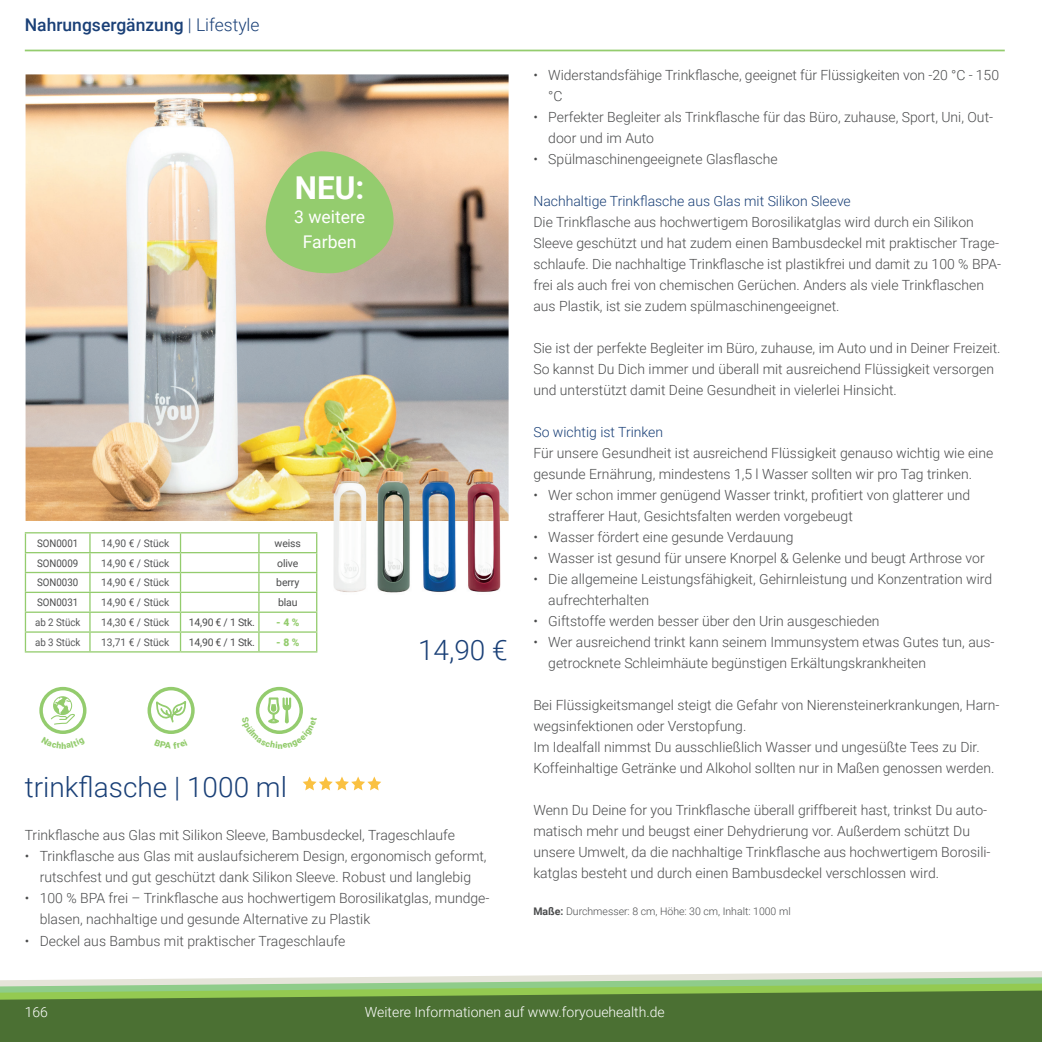
<style>
.page{position:relative;width:1042px;height:1042px;background:#fff}
.page>*{position:absolute;margin:0;border:0;box-sizing:border-box;transform-origin:0 0}
.t1{font:700 31.5px "Roboto";color:#fff}
.t2{font:300 28px "Roboto";color:#1a4077}
.t3{font:500 17.5px "Roboto";color:#1a4077}
.t4{font:17.5px/24.5px "Roboto";color:#fff;text-align:center}
.t5{font:300 14px/21px "Roboto";color:#4b4c4d}
.t6{font:300 14px "Roboto";color:#1a4077}
.t7{font:300 14px "Roboto";color:#fff}
.t8{font:10.5px "Roboto";color:#57585a}
.t9{font:300 10.5px "Roboto";color:#4b4c4d}
.t10{font:10.5px "Roboto";color:#4b4c4d}
.t11{font:10.5px "Roboto";color:#4b4c4d;scale:.93 1}
.t12{font:10.5px "Roboto";color:#57585a;scale:.93 1}
.t13{font:900 10.5px "Roboto";color:#94cc6e}
.s1{font-weight:300}
.s2{font-weight:700}
</style>
<div class="page">
<hr style="left:25px;top:50px;width:980px;height:1px;background:#94cc6e">
<svg style="left:170px;top:973px;width:872px;height:6px;fill:#e5e4d9"></svg>
<svg style="left:0;top:979px;width:1042px;height:7px;fill:#94cc8a"></svg>
<svg style="left:0;top:986px;width:1042px;height:56px;fill:#4b7033"></svg>
<img style="left:26px;top:74px;width:482px;height:447px">
<img style="left:323px;top:462px;width:48px;height:130px">
<svg style="left:303px;top:776px;width:78px;height:14px"></svg>
<hr style="left:25px;top:532px;width:65px;height:1px;background:#94cc6e">
<hr style="left:90px;top:532px;width:90px;height:1px;background:#94cc6e">
<hr style="left:180px;top:532px;width:79px;height:1px;background:#94cc6e">
<hr style="left:259px;top:532px;width:58px;height:1px;background:#94cc6e">
<hr style="left:25px;top:552px;width:65px;height:1px;background:#94cc6e">
<hr style="left:90px;top:552px;width:90px;height:1px;background:#94cc6e">
<hr style="left:180px;top:552px;width:79px;height:1px;background:#94cc6e">
<hr style="left:259px;top:552px;width:58px;height:1px;background:#94cc6e">
<hr style="left:25px;top:572px;width:65px;height:1px;background:#94cc6e">
<hr style="left:90px;top:572px;width:90px;height:1px;background:#94cc6e">
<hr style="left:180px;top:572px;width:79px;height:1px;background:#94cc6e">
<hr style="left:259px;top:572px;width:58px;height:1px;background:#94cc6e">
<hr style="left:25px;top:592px;width:65px;height:1px;background:#94cc6e">
<hr style="left:90px;top:592px;width:90px;height:1px;background:#94cc6e">
<hr style="left:180px;top:592px;width:79px;height:1px;background:#94cc6e">
<hr style="left:259px;top:592px;width:58px;height:1px;background:#94cc6e">
<hr style="left:25px;top:611px;width:65px;height:2px;background:#94cc6e">
<hr style="left:90px;top:611px;width:90px;height:2px;background:#94cc6e">
<hr style="left:180px;top:611px;width:79px;height:2px;background:#94cc6e">
<hr style="left:259px;top:611px;width:58px;height:2px;background:#94cc6e">
<hr style="left:25px;top:631px;width:65px;height:2px;background:#94cc6e">
<svg style="left:25px;top:533px;width:1px;height:118px"></svg>
<hr style="left:90px;top:631px;width:90px;height:2px;background:#94cc6e">
<svg style="left:89px;top:533px;width:2px;height:118px"></svg>
<hr style="left:180px;top:631px;width:79px;height:2px;background:#94cc6e">
<svg style="left:180px;top:533px;width:1px;height:118px"></svg>
<hr style="left:259px;top:631px;width:58px;height:2px;background:#94cc6e">
<svg style="left:258px;top:533px;width:2px;height:118px"></svg>
<svg style="left:316px;top:533px;width:1px;height:118px"></svg>
<hr style="left:25px;top:651px;width:65px;height:1px;background:#94cc6e">
<hr style="left:90px;top:651px;width:90px;height:1px;background:#94cc6e">
<hr style="left:180px;top:651px;width:79px;height:1px;background:#94cc6e">
<hr style="left:259px;top:651px;width:58px;height:1px;background:#94cc6e">
<div style="left:147px;top:687px;width:48px;height:47px;border:4px solid #94cc6e;border-radius:50%"></div>
<svg style="left:155px;top:701px;width:32px;height:22px"></svg>
<div style="left:39px;top:687px;width:47px;height:47px;border:4px solid #94cc6e;border-radius:50%"></div>
<svg style="left:51px;top:697px;width:24px;height:28px"></svg>
<div style="left:256px;top:687px;width:47px;height:47px;border:4px solid #94cc6e;border-radius:50%"></div>
<img style="left:371px;top:462px;width:134px;height:131px">
<svg style="left:246px;top:149px;width:163px;height:128px"></svg>
<svg style="left:255px;top:697px;width:48px;height:37px"></svg>
<p class="t3" style="left:25px;top:13px;width:236px">Nahrungsergänzung <span class="s1">| Lifestyle</span></p>
<h1 class="t1" style="left:295px;top:165px;width:71px">NEU:</h1>
<p class="t4" style="left:294px;top:204px;width:72px">3 weitere<br>Farben</p>
<p class="t11" style="left:37px;top:535px;width:46px">SON0001</p>
<p class="t8" style="left:101px;top:535px;width:70px">14,90 € / Stück</p>
<p class="t10" style="left:275px;top:535px;width:28px">weiss</p>
<p class="t11" style="left:37px;top:555px;width:46px">SON0009</p>
<p class="t8" style="left:101px;top:555px;width:70px">14,90 € / Stück</p>
<p class="t10" style="left:277px;top:555px;width:23px">olive</p>
<p class="t11" style="left:37px;top:575px;width:46px">SON0030</p>
<p class="t8" style="left:101px;top:575px;width:70px">14,90 € / Stück</p>
<p class="t10" style="left:276px;top:575px;width:25px">berry</p>
<p class="t11" style="left:37px;top:595px;width:46px">SON0031</p>
<p class="t8" style="left:101px;top:595px;width:70px">14,90 € / Stück</p>
<p class="t10" style="left:278px;top:595px;width:21px">blau</p>
<p class="t12" style="left:35px;top:615px;width:50px">ab 2 Stück</p>
<p class="t8" style="left:101px;top:615px;width:70px">14,30 € / Stück</p>
<p class="t10" style="left:189px;top:615px;width:67px">14,90 € / 1 Stk.</p>
<p class="t13" style="left:276px;top:615px;width:25px">- 4 %</p>
<p class="t12" style="left:35px;top:635px;width:50px">ab 3 Stück</p>
<p class="t8" style="left:101px;top:635px;width:70px">13,71 € / Stück</p>
<p class="t10" style="left:189px;top:635px;width:67px">14,90 € / 1 Stk.</p>
<p class="t13" style="left:276px;top:635px;width:25px">- 8 %</p>
<h2 class="t2" style="left:418px;top:631px;width:91px">14,90 €</h2>
<h2 class="t2" style="left:25px;top:767px;width:264px">trinkflasche | 1000 ml</h2>
<p class="t5" style="left:25px;top:824px;width:432px">Trinkflasche aus Glas mit Silikon Sleeve, Bambusdeckel, Trageschlaufe</p>
<p class="t5" style="left:25px;top:845px;width:463px;text-align:center">• Trinkflasche aus Glas mit auslaufsicherem Design, ergonomisch geformt, rutschfest und gut geschützt dank Silikon Sleeve. Robust und langlebig</p>
<p class="t5" style="left:40px;top:887px;width:451px;text-indent:-15px">• 100 % BPA frei – Trinkflasche aus hochwertigem Borosilikatglas, mundge&shy;blasen, nachhaltige und gesunde Alternative zu Plastik</p>
<p class="t5" style="left:25px;top:929px;width:322px">• Deckel aus Bambus mit praktischer Trageschlaufe</p>
<p class="t5" style="left:548px;top:64px;width:452px;text-indent:-15px">• Widerstandsfähige Trinkflasche, geeignet für Flüssigkeiten von -20 °C - 150 °C</p>
<p class="t5" style="left:548px;top:106px;width:446px;text-indent:-15px">• Perfekter Begleiter als Trinkflasche für das Büro, zuhause, Sport, Uni, Out&shy;door und im Auto</p>
<p class="t5" style="left:533px;top:148px;width:246px">• Spülmaschinengeeignete Glasflasche</p>
<p class="t6" style="left:533px;top:191px;width:319px">Nachhaltige Trinkflasche aus Glas mit Silikon Sleeve</p>
<p class="t5" style="left:533px;top:211px;width:469px">Die Trinkflasche aus hochwertigem Borosilikatglas wird durch ein Silikon Sleeve geschützt und hat zudem einen Bambusdeckel mit praktischer Trage&shy;schlaufe. Die nachhaltige Trinkflasche ist plastikfrei und damit zu 100 % BPA&shy;frei als auch frei von chemischen Gerüchen. Anders als viele Trinkflaschen aus Plastik, ist sie zudem spülmaschinengeeignet.</p>
<p class="t5" style="left:533px;top:337px;width:469px">Sie ist der perfekte Begleiter im Büro, zuhause, im Auto und in Deiner Freizeit.<br>So kannst Du Dich immer und überall mit ausreichend Flüssigkeit versorgen und unterstützt damit Deine Gesundheit in vielerlei Hinsicht.</p>
<p class="t6" style="left:533px;top:422px;width:131px">So wichtig ist Trinken</p>
<p class="t5" style="left:533px;top:442px;width:461px">Für unsere Gesundheit ist ausreichend Flüssigkeit genauso wichtig wie eine gesunde Ernährung, mindestens 1,5 l Wasser sollten wir pro Tag trinken.</p>
<p class="t5" style="left:548px;top:484px;width:423px;text-indent:-15px">• Wer schon immer genügend Wasser trinkt, profitiert von glatterer und strafferer Haut, Gesichtsfalten werden vorgebeugt</p>
<p class="t5" style="left:533px;top:526px;width:262px">• Wasser fördert eine gesunde Verdauung</p>
<p class="t5" style="left:533px;top:547px;width:453px">• Wasser ist gesund für unsere Knorpel &amp; Gelenke und beugt Arthrose vor</p>
<p class="t5" style="left:548px;top:568px;width:445px;text-indent:-15px">• Die allgemeine Leistungsfähigkeit, Gehirnleistung und Konzentration wird aufrechterhalten</p>
<p class="t5" style="left:533px;top:610px;width:348px">• Giftstoffe werden besser über den Urin ausgeschieden</p>
<p class="t5" style="left:548px;top:631px;width:448px;text-indent:-15px">• Wer ausreichend trinkt kann seinem Immunsystem etwas Gutes tun, aus&shy;getrocknete Schleimhäute begünstigen Erkältungskrankheiten</p>
<p class="t5" style="left:533px;top:694px;width:468px">Bei Flüssigkeitsmangel steigt die Gefahr von Nierensteinerkrankungen, Harn&shy;wegsinfektionen oder Verstopfung.<br>Im Idealfall nimmst Du ausschließlich Wasser und ungesüßte Tees zu Dir.<br>Koffeinhaltige Getränke und Alkohol sollten nur in Maßen genossen werden.</p>
<p class="t5" style="left:533px;top:799px;width:459px">Wenn Du Deine for you Trinkflasche überall griffbereit hast, trinkst Du auto&shy;matisch mehr und beugst einer Dehydrierung vor. Außerdem schützt Du unsere Umwelt, da die nachhaltige Trinkflasche aus hochwertigem Borosili&shy;katglas besteht und durch einen Bambusdeckel verschlossen wird.</p>
<p class="t9" style="left:533px;top:904px;width:259px"><span class="s2">Maße:</span> Durchmesser: 8 cm, Höhe: 30 cm, Inhalt: 1000 ml</p>
<p class="t7" style="left:25px;top:1002px;width:25px">166</p>
<p class="t7" style="left:365px;top:1002px;width:301px">Weitere Informationen auf www.foryouehealth.de</p>
</div>
